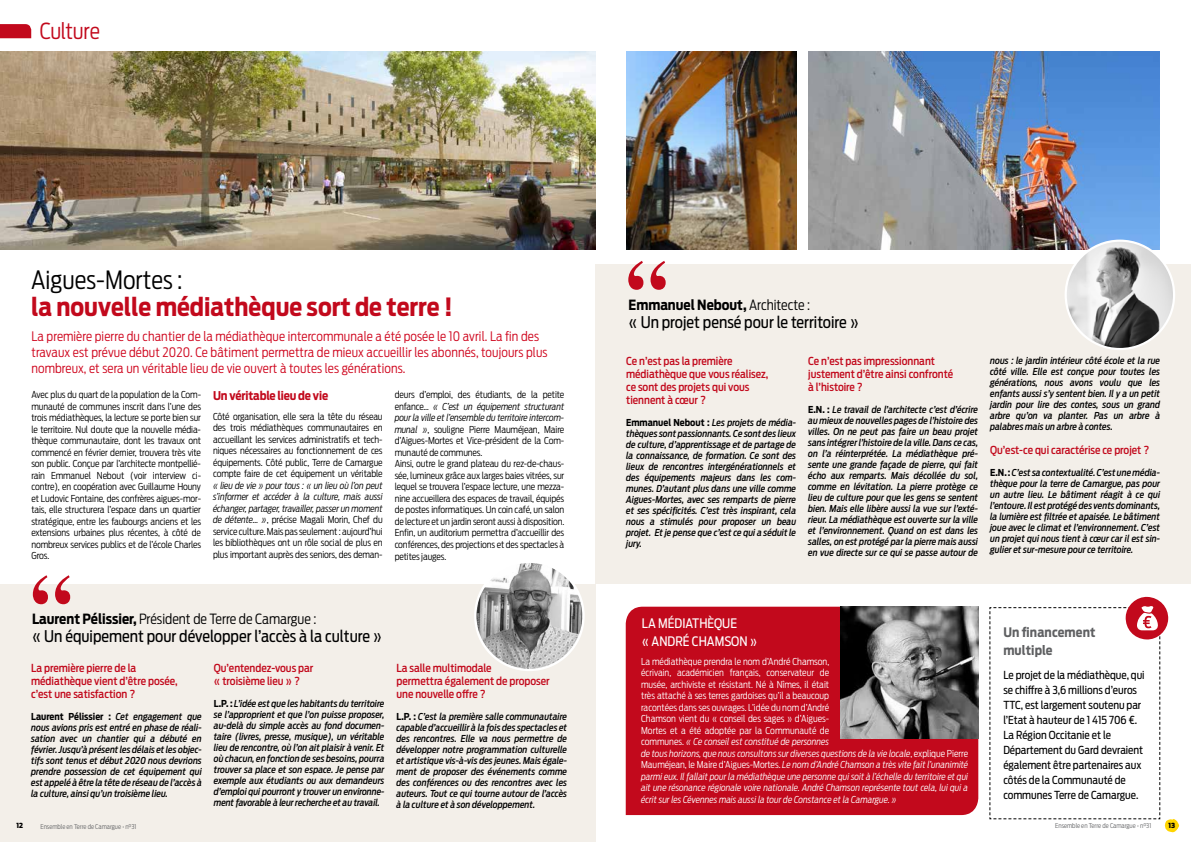
<style>
.page{position:relative;width:1191px;height:842px;background:#fff}
.page>*{position:absolute;margin:0;border:0;box-sizing:border-box;transform-origin:0 0}
.t1{font:700 25px "Antenna Cond";color:#c2091c}
.t2{font:300 25px "Antenna Cond";color:#000}
.t3{font:300 22px "Antenna Cond";letter-spacing:-.01em;color:#c2091c}
.t4{font:16px "Antenna Cond";color:#000}
.t5{font:300 14px "Antenna Cond";color:#000}
.t6{font:700 14px "Antenna Cond";color:#000}
.t7{font:300 13px/16px "Antenna Cond";letter-spacing:.01em;color:#cf051d}
.t8{font:13px/18px "Antenna Cond";color:#fff}
.t9{font:700 13px/18px "Antenna Cond";letter-spacing:.01em;color:#5f6062}
.t10{font:700 12px "Antenna Cond";letter-spacing:-.01em;color:#c2091c}
.t11{font:500 11px/13px "Antenna Cond";color:#c2091c}
.t12{font:11px/15px "Antenna Cond";color:#000}
.t13{font:italic 500 9.5px/11px "Antenna Cond";color:#000;text-align:justify}
.t14{font:300 9.5px/11.5px "Antenna Cond";letter-spacing:-.01em;color:#000;text-align:justify}
.t15{font:italic 300 9.5px/11.5px "Antenna Cond";color:#fff}
.t16{font:900 7px "Antenna Cond";color:#000}
.t17{font:300 6.5px "Antenna Cond";color:#646567}
.s1{font-style:italic}
.s2{font-weight:300}
.s3{font-weight:700;font-style:normal}
.s4{font-weight:700}
.s5{font-style:normal}
</style>
<div class="page">
<div style="left:626px;top:607px;width:352px;height:208px;background:#c2091c"></div>
<div style="left:0;top:584px;width:595px;height:258px;background:#f3efe9"></div>
<div style="left:595px;top:265px;width:596px;height:319px;background:#f3efe9"></div>
<img style="left:626px;top:51px;width:170px;height:198px">
<img style="left:808px;top:51px;width:351px;height:198px">
<img style="left:0;top:51px;width:595px;height:198px">
<svg style="left:0;top:24px;width:31px;height:14px"></svg>
<img style="left:475px;top:562px;width:108px;height:108px;border-radius:54px">
<div style="left:474px;top:560px;width:110px;height:111px;border:2px solid #fff;border-radius:50%"></div>
<img style="left:1065px;top:241px;width:109px;height:108px;border-radius:54px">
<div style="left:1064px;top:240px;width:111px;height:110px;border:2px solid #fff;border-radius:50%"></div>
<img style="left:840px;top:607px;width:138px;height:131px">
<svg style="left:989px;top:596px;width:190px;height:237px"></svg>
<svg style="left:33px;top:575px;width:37px;height:29px"></svg>
<svg style="left:628px;top:261px;width:37px;height:29px"></svg>
<h2 class="t3" style="left:40px;top:18px;width:62px">Culture</h2>
<h1 class="t2" style="left:31px;top:265px;width:153px">Aigues-Mortes :</h1>
<h1 class="t1" style="left:31px;top:292px;width:423px">la nouvelle médiathèque sort de terre !</h1>
<p class="t7" style="left:31px;top:329px;width:517px">La première pierre du chantier de la médiathèque intercommunale a été posée le 10 avril. La fin des travaux est prévue début 2020. Ce bâtiment permettra de mieux accueillir les abonnés, toujours plus nombreux, et sera un véritable lieu de vie ouvert à toutes les générations.</p>
<p class="t14" style="left:31px;top:389px;width:171px">Avec plus du quart de la population de la Com&shy;munauté de communes inscrit dans l’une des trois médiathèques, la lecture se porte bien sur le territoire. Nul doute que la nouvelle média&shy;thèque communautaire, dont les travaux ont commencé en février dernier, trouvera très vite son public. Conçue par l’architecte montpellié&shy;rain Emmanuel Nebout (voir interview ci&shy;contre), en coopération avec Guillaume Houny et Ludovic Fontaine, des confrères aigues-mor&shy;tais, elle structurera l’espace dans un quartier stratégique, entre les faubourgs anciens et les extensions urbaines plus récentes, à côté de nombreux services publics et de l’école Charles Gros.</p>
<p class="t10" style="left:213px;top:389px;width:117px">Un véritable lieu de vie</p>
<p class="t14" style="left:213px;top:411px;width:171px">Côté organisation, elle sera la tête du réseau des trois médiathèques communautaires en accueillant les services administratifs et tech&shy;niques nécessaires au fonctionnement de ces équipements. Côté public, Terre de Camargue compte faire de cet équipement un véritable</p>
<p class="t14" style="left:213px;top:480px;width:171px"><span class="s1">« lieu de vie » pour tous : « un lieu où l’on peut s’informer et accéder à la culture, mais aussi échanger, partager, travailler, passer un moment de détente… »</span>, précise Magali Morin, Chef du service culture. Mais pas seulement : aujourd’hui les bibliothèques ont un rôle social de plus en plus important auprès des seniors, des deman-</p>
<p class="t14" style="left:395px;top:389px;width:171px;text-align:left">deurs d’emploi, des étudiants, de la petite enfance… <span class="s1">« C’est un équipement structurant pour la ville et l’ensemble du territoire intercom&shy;munal »</span>, souligne Pierre Mauméjean, Maire d’Aigues-Mortes et Vice-président de la Com&shy;munauté de communes.<br>Ainsi, outre le grand plateau du rez-de-chaus&shy;sée, lumineux grâce aux larges baies vitrées, sur lequel se trouvera l’espace lecture, une mezza&shy;nine accueillera des espaces de travail, équipés de postes informatiques. Un coin café, un salon de lecture et un jardin seront aussi à disposition.<br>Enfin, un auditorium permettra d’accueillir des conférences, des projections et des spectacles à petites jauges.</p>
<h3 class="t6" style="left:628px;top:297px;width:183px">Emmanuel Nebout, <span class="s2">Architecte :</span></h3>
<h3 class="t4" style="left:628px;top:313px;width:232px">« Un projet pensé pour le territoire »</h3>
<p class="t11" style="left:626px;top:354px;width:144px">Ce n’est pas la première médiathèque que vous réalisez, ce sont des projets qui vous tiennent à cœur ?</p>
<p class="t13" style="left:626px;top:417px;width:171px"><span class="s3">Emmanuel Nebout :</span> Les projets de média&shy;thèques sont passionnants. Ce sont des lieux de culture, d’apprentissage et de partage de la connaissance, de formation. Ce sont des lieux de rencontres intergénérationnels et des équipements majeurs dans les com&shy;munes. D’autant plus dans une ville comme Aigues-Mortes, avec ses remparts de pierre et ses spécificités. C’est très inspirant, cela nous a stimulés pour proposer un beau projet. Et je pense que c’est ce qui a séduit le jury.</p>
<p class="t11" style="left:808px;top:354px;width:146px">Ce n’est pas impressionnant justement d’être ainsi confronté à l’histoire ?</p>
<p class="t13" style="left:808px;top:404px;width:172px"><span class="s3">E.N. :</span> Le travail de l’architecte c’est d’écrire au mieux de nouvelles pages de l’histoire des villes. On ne peut pas faire un beau projet sans intégrer l’histoire de la ville. Dans ce cas, on l’a réinterprétée. La médiathèque pré&shy;sente une grande façade de pierre, qui fait écho aux remparts. Mais décollée du sol, comme en lévitation. La pierre protège ce lieu de culture pour que les gens se sentent bien. Mais elle libère aussi la vue sur l’exté&shy;rieur. La médiathèque est ouverte sur la ville et l’environnement. Quand on est dans les salles, on est protégé par la pierre mais aussi en vue directe sur ce qui se passe autour de</p>
<p class="t13" style="left:990px;top:355px;width:171px">nous : le jardin intérieur côté école et la rue côté ville. Elle est conçue pour toutes les générations, nous avons voulu que les enfants aussi s’y sentent bien. Il y a un petit jardin pour lire des contes, sous un grand arbre qu’on va planter. Pas un arbre à palabres mais un arbre à contes.</p>
<p class="t11" style="left:990px;top:443px;width:161px">Qu’est-ce qui caractérise ce projet ?</p>
<p class="t13" style="left:990px;top:467px;width:172px"><span class="s3">E.N. :</span> C’est sa contextualité. C’est une média&shy;thèque pour la terre de Camargue, pas pour un autre lieu. Le bâtiment réagit à ce qui l’entoure. Il est protégé des vents dominants, la lumière est filtrée et apaisée. Le bâtiment joue avec le climat et l’environnement. C’est un projet qui nous tient à cœur car il est sin&shy;gulier et sur-mesure pour ce territoire.</p>
<h3 class="t5" style="left:32px;top:611px;width:286px"><span class="s4">Laurent Pélissier,</span> Président de Terre de Camargue :</h3>
<h3 class="t4" style="left:32px;top:627px;width:351px">« Un équipement pour développer l’accès à la culture »</h3>
<p class="t11" style="left:31px;top:662px;width:148px">La première pierre de la médiathèque vient d’être posée, c’est une satisfaction ?</p>
<p class="t13" style="left:31px;top:711px;width:172px"><span class="s3">Laurent Pélissier :</span> Cet engagement que nous avions pris est entré en phase de réali&shy;sation avec un chantier qui a débuté en février. Jusqu’à présent les délais et les objec&shy;tifs sont tenus et début 2020 nous devrions prendre possession de cet équipement qui est appelé à être la tête de réseau de l’accès à la culture, ainsi qu’un troisième lieu.</p>
<p class="t11" style="left:214px;top:662px;width:101px">Qu’entendez-vous par « troisième lieu » ?</p>
<p class="t13" style="left:214px;top:698px;width:172px"><span class="s3">L.P. :</span> L’idée est que les habitants du territoire se l’approprient et que l’on puisse proposer, au-delà du simple accès au fond documen&shy;taire (livres, presse, musique), un véritable lieu de rencontre, où l’on ait plaisir à venir. Et où chacun, en fonction de ses besoins, pourra trouver sa place et son espace. Je pense par exemple aux étudiants ou aux demandeurs d’emploi qui pourront y trouver un environne&shy;ment favorable à leur recherche et au travail.</p>
<p class="t11" style="left:396px;top:662px;width:155px">La salle multimodale<br>permettra également de proposer une nouvelle offre ?</p>
<p class="t13" style="left:396px;top:711px;width:172px"><span class="s3">L.P. :</span> C’est la première salle communautaire capable d’accueillir à la fois des spectacles et des rencontres. Elle va nous permettre de développer notre programmation culturelle et artistique vis-à-vis des jeunes. Mais égale&shy;ment de proposer des événements comme des conférences ou des rencontres avec les auteurs. Tout ce qui tourne autour de l’accès à la culture et à son développement.</p>
<h3 class="t8" style="left:642px;top:614px;width:117px">LA MÉDIATHÈQUE<br>« ANDRÉ CHAMSON »</h3>
<h3 class="t9" style="left:1003px;top:623px;width:94px">Un financement multiple</h3>
<p class="t12" style="left:1003px;top:667px;width:143px">Le projet de la médiathèque, qui se chiffre à 3,6 millions d’euros<br>TTC, est largement soutenu par l’Etat à hauteur de 1 415 706 €.<br>La Région Occitanie et le<br>Département du Gard devraient également être partenaires aux côtés de la Communauté de communes Terre de Camargue.</p>
<p class="t15" style="left:641px;top:655px;width:329px"><span class="s5">La médiathèque prendra le nom d’André Chamson,<br>écrivain, académicien français, conservateur de<br>musée, archiviste et résistant. Né à Nîmes, il était<br>très attaché à ses terres gardoises qu’il a beaucoup<br>racontées dans ses ouvrages. L’idée du nom d’André<br>Chamson vient du « conseil des sages » d’Aigues-<br>Mortes et a été adoptée par la Communauté de<br>communes.</span> « Ce conseil est constitué de personnes<br>de tous horizons, que nous consultons sur diverses questions de la vie locale<span class="s5">, explique Pierre Mauméjean, le Maire d’Aigues-Mortes.</span> Le nom d’André Chamson a très vite fait l’unanimité parmi eux. Il fallait pour la médiathèque une personne qui soit à l’échelle du territoire et qui ait une résonance régionale voire nationale. André Chamson représente tout cela, lui qui a écrit sur les Cévennes mais aussi la tour de Constance et la Camargue. »</p>
<p class="t16" style="left:17px;top:821px;width:8px">12</p>
<p class="t17" style="left:40px;top:823px;width:98px">Ensemble en Terre de Camargue • n°31</p>
<p class="t17" style="left:1055px;top:821px;width:98px">Ensemble en Terre de Camargue • n°31</p>
<p class="t16" style="left:1168px;top:821px;width:8px">13</p>
</div>
